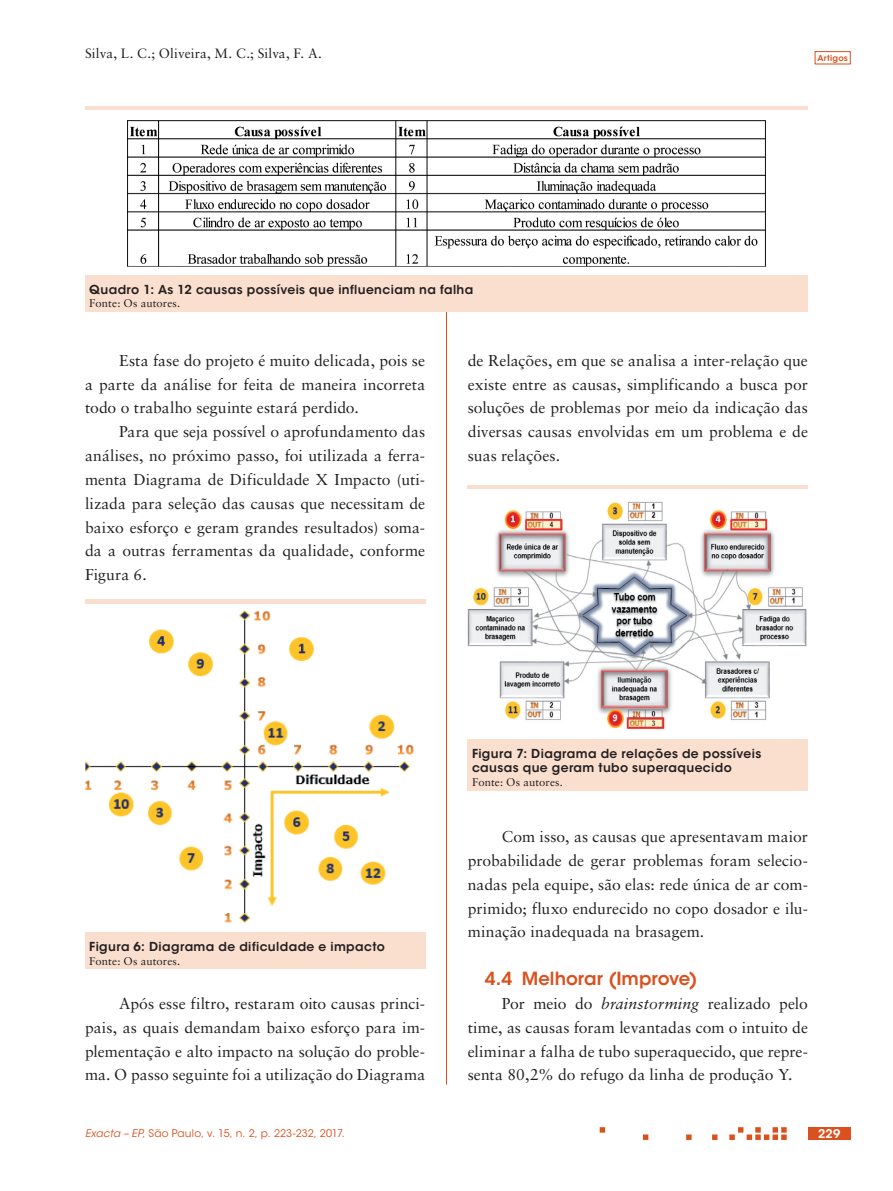
<style>
.page{position:relative;width:893px;height:1191px;background:#fff}
.page>*{position:absolute;margin:0;border:0;box-sizing:border-box;transform-origin:0 0}
.ex_Subtitulo_2{font:600 18px "ITC Avant Garde Std";color:#da511d}
.ex_Normal{font:15.75px/23.9px "Sabon LT Std";color:#231f20;text-align:justify}
.t1{font:13.5px "Sabon LT Std";letter-spacing:.005em;color:#231f20}
.ex_Tabela_-_titulo{font:600 12.3px/14.7px "ITC Avant Garde Std";letter-spacing:.03em;color:#231f20}
.t2{font:600 12px "ITC Avant Garde Std";color:#fff}
.ex_Tabela_-_nota{font:11.25px "Sabon LT Std";letter-spacing:.01em;color:#231f20}
.t3{font:10.5px "ITC Avant Garde Std";letter-spacing:.01em;color:#da511d}
.t4{font:600 8.25px "ITC Avant Garde Std";letter-spacing:.025em;color:#da511d}
.s1{font-style:italic}
</style>
<div class="page">
<hr style="left:446px;top:106px;width:1px;height:978px;background:#da511d">
<svg style="left:600px;top:1127px;width:187px;height:13px"></svg>
<div style="left:815px;top:51px;width:35px;height:13px;border:1px solid #da511d"></div>
<div style="left:808px;top:1127px;width:42px;height:13px;background:#da511d"></div>
<div style="left:85px;top:106px;width:723px;height:205px;background:#fadfce"></div>
<div style="left:85px;top:111px;width:723px;height:164px;background:#fff"></div>
<img style="left:127px;top:120px;width:638px;height:147px">
<div style="left:85px;top:600px;width:340px;height:368px;background:#fadfce"></div>
<img style="left:85px;top:604px;width:340px;height:328px">
<div style="left:468px;top:485px;width:340px;height:305px;background:#fadfce"></div>
<div style="left:468px;top:489px;width:340px;height:249px;background:#fff"></div>
<img style="left:468px;top:501px;width:339px;height:228px">
<p class="t1" style="left:85px;top:45px;width:238px">Silva, L. C.; Oliveira, M. C.; Silva, F. A.</p>
<p class="t4" style="left:817px;top:53px;width:32px">Artigos</p>
<p class="ex_Tabela_-_titulo" style="left:89px;top:282px;width:385px">Quadro 1: As 12 causas possíveis que influenciam na falha</p>
<p class="ex_Tabela_-_nota" style="left:89px;top:297px;width:93px">Fonte: Os autores.</p>
<p class="ex_Normal" style="left:85px;top:348px;width:342px;text-indent:34px">Esta fase do projeto é muito delicada, pois se a parte da análise for feita de maneira incorreta todo o trabalho seguinte estará perdido.</p>
<p class="ex_Normal" style="left:85px;top:420px;width:342px;text-indent:34px">Para que seja possível o aprofundamento das análises, no próximo passo, foi utilizada a ferra&shy;menta Diagrama de Dificuldade X Impacto (uti&shy;lizada para seleção das causas que necessitam de baixo esforço e geram grandes resultados) soma&shy;da a outras ferramentas da qualidade, conforme Figura 6.</p>
<p class="ex_Normal" style="left:468px;top:348px;width:342px">de Relações, em que se analisa a inter-relação que existe entre as causas, simplificando a busca por soluções de problemas por meio da indicação das diversas causas envolvidas em um problema e de suas relações.</p>
<p class="ex_Tabela_-_titulo" style="left:89px;top:939px;width:297px">Figura 6: Diagrama de dificuldade e impacto</p>
<p class="ex_Tabela_-_nota" style="left:89px;top:954px;width:93px">Fonte: Os autores.</p>
<p class="ex_Normal" style="left:85px;top:991px;width:342px;text-indent:34px">Após esse filtro, restaram oito causas princi&shy;pais, as quais demandam baixo esforço para im&shy;plementação e alto impacto na solução do proble&shy;ma. O passo seguinte foi a utilização do Diagrama</p>
<p class="ex_Tabela_-_titulo" style="left:472px;top:746px;width:291px">Figura 7: Diagrama de relações de possíveis causas que geram tubo superaquecido</p>
<p class="ex_Tabela_-_nota" style="left:472px;top:775px;width:93px">Fonte: Os autores.</p>
<p class="ex_Normal" style="left:468px;top:824px;width:342px;text-indent:34px">Com isso, as causas que apresentavam maior probabilidade de gerar problemas foram selecio&shy;nadas pela equipe, são elas: rede única de ar com&shy;primido; fluxo endurecido no copo dosador e ilu&shy;minação inadequada na brasagem.</p>
<p class="ex_Subtitulo_2" style="left:485px;top:967px;width:214px">4.4 Melhorar (Improve)</p>
<p class="ex_Normal" style="left:468px;top:991px;width:342px;text-indent:34px">Por meio do <span class="s1">brainstorming</span> realizado pelo time, as causas foram levantadas com o intuito de eliminar a falha de tubo superaquecido, que repre&shy;senta 80,2% do refugo da linha de produção Y.</p>
<p class="t3" style="left:85px;top:1127px;width:261px"><span class="s1">Exacta – EP</span>, São Paulo, v. 15, n. 2, p. 223-232, 2017.</p>
<p class="t2" style="left:818px;top:1126px;width:24px">229</p>
</div>
